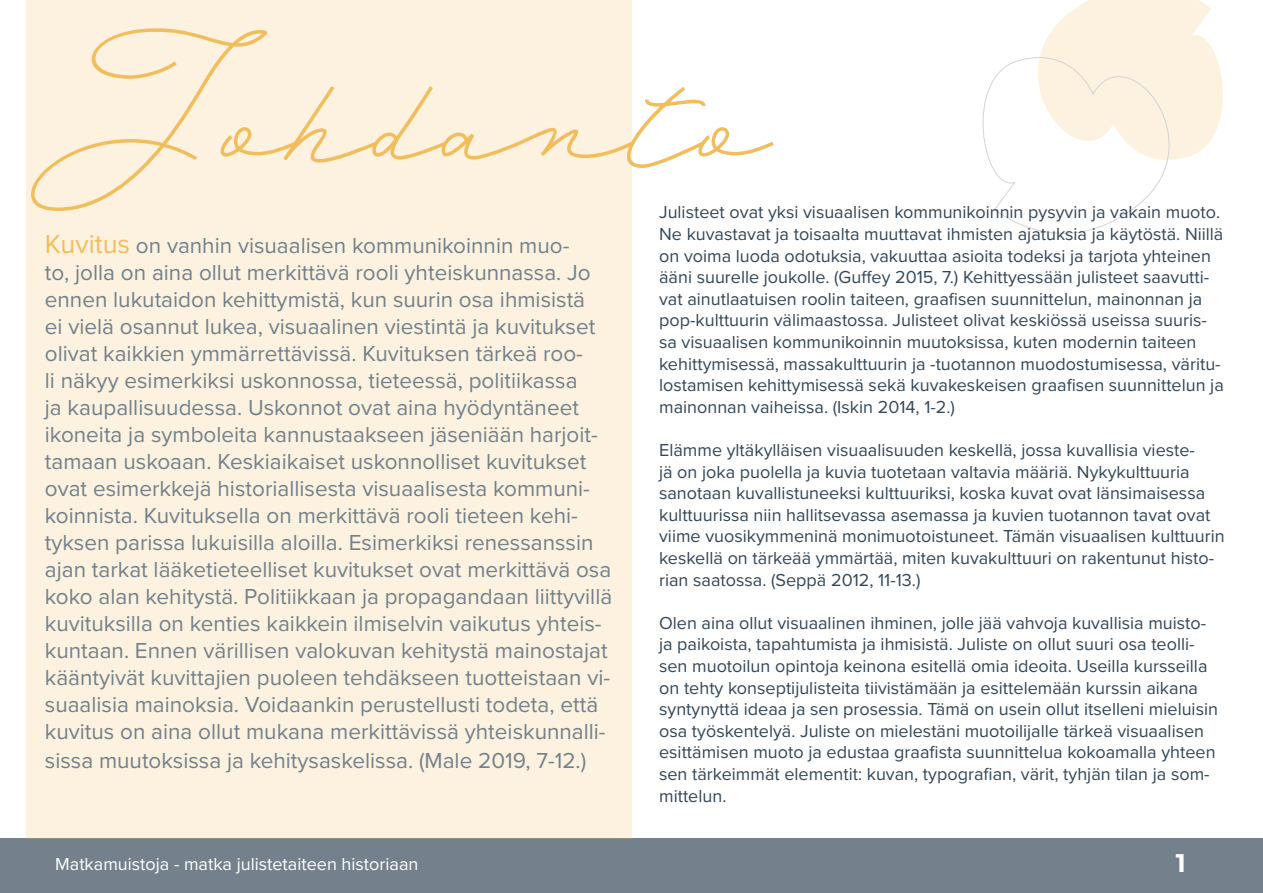
<style>
.page{position:relative;width:1263px;height:893px;background:#fff}
.page>*{position:absolute;margin:0;border:0;box-sizing:border-box;transform-origin:0 0}
.pääotsikko{font:135px "Mina";letter-spacing:-.015em;color:#f2bd5c}
.t1{font:700 25.5px "Montserrat";color:#fff}
.ingressi{font:22.5px/27.2px "Proxima Nova";color:#74818c}
.TÄMÄbodycopy{font:18px/21.6px "Proxima Nova";color:#334759}
.t2{font:18px "Proxima Nova";color:#fff}
.s1{font-size:27px;color:#f2bd5c}
</style>
<div class="page">
<div style="left:0;top:839px;width:1263px;height:54px;background:#74818c"></div>
<div style="left:26px;top:0;width:605px;height:839px;background:#fcf2df"></div>
<svg style="left:1050px;top:0;width:173px;height:128px;fill:#fcf2df"></svg>
<svg style="left:982px;top:34px;width:235px;height:200px"></svg>
<p class="pääotsikko" style="left:45px;top:29px;width:730px">Johdanto</p>
<p class="ingressi" style="left:45px;top:231px;width:569px"><span class="s1">Kuvitus</span> on vanhin visuaalisen kommunikoinnin muo-<br>to, jolla on aina ollut merkittävä rooli yhteiskunnassa. Jo ennen lukutaidon kehittymistä, kun suurin osa ihmisistä<br>ei vielä osannut lukea, visuaalinen viestintä ja kuvitukset olivat kaikkien ymmärrettävissä. Kuvituksen tärkeä roo-<br>li näkyy esimerkiksi uskonnossa, tieteessä, politiikassa<br>ja kaupallisuudessa. Uskonnot ovat aina hyödyntäneet ikoneita ja symboleita kannustaakseen jäseniään harjoit&shy;tamaan uskoaan. Keskiaikaiset uskonnolliset kuvitukset ovat esimerkkejä historiallisesta visuaalisesta kommuni&shy;koinnista. Kuvituksella on merkittävä rooli tieteen kehi&shy;tyksen parissa lukuisilla aloilla. Esimerkiksi renessanssin ajan tarkat lääketieteelliset kuvitukset ovat merkittävä osa koko alan kehitystä. Politiikkaan ja propagandaan liittyvillä kuvituksilla on kenties kaikkein ilmiselvin vaikutus yhteis&shy;kuntaan. Ennen värillisen valokuvan kehitystä mainostajat kääntyivät kuvittajien puoleen tehdäkseen tuotteistaan vi&shy;suaalisia mainoksia. Voidaankin perustellusti todeta, että kuvitus on aina ollut mukana merkittävissä yhteiskunnalli&shy;sissa muutoksissa ja kehitysaskelissa. (Male 2019, 7-12.)</p>
<p class="TÄMÄbodycopy" style="left:659px;top:201px;width:566px">Julisteet ovat yksi visuaalisen kommunikoinnin pysyvin ja vakain muoto.<br>Ne kuvastavat ja toisaalta muuttavat ihmisten ajatuksia ja käytöstä. Niillä on voima luoda odotuksia, vakuuttaa asioita todeksi ja tarjota yhteinen ääni suurelle joukolle. (Guffey 2015, 7.) Kehittyessään julisteet saavutti&shy;vat ainutlaatuisen roolin taiteen, graafisen suunnittelun, mainonnan ja pop-kulttuurin välimaastossa. Julisteet olivat keskiössä useissa suuris&shy;sa visuaalisen kommunikoinnin muutoksissa, kuten modernin taiteen kehittymisessä, massakulttuurin ja -tuotannon muodostumisessa, väritu&shy;lostamisen kehittymisessä sekä kuvakeskeisen graafisen suunnittelun ja mainonnan vaiheissa. (Iskin 2014, 1-2.)</p>
<p class="TÄMÄbodycopy" style="left:659px;top:438px;width:567px">Elämme yltäkylläisen visuaalisuuden keskellä, jossa kuvallisia vieste-<br>jä on joka puolella ja kuvia tuotetaan valtavia määriä. Nykykulttuuria sanotaan kuvallistuneeksi kulttuuriksi, koska kuvat ovat länsimaisessa kulttuurissa niin hallitsevassa asemassa ja kuvien tuotannon tavat ovat viime vuosikymmeninä monimuotoistuneet. Tämän visuaalisen kulttuurin keskellä on tärkeää ymmärtää, miten kuvakulttuuri on rakentunut histo&shy;rian saatossa. (Seppä 2012, 11-13.)</p>
<p class="TÄMÄbodycopy" style="left:659px;top:611px;width:560px">Olen aina ollut visuaalinen ihminen, jolle jää vahvoja kuvallisia muisto&shy;ja paikoista, tapahtumista ja ihmisistä. Juliste on ollut suuri osa teolli&shy;sen muotoilun opintoja keinona esitellä omia ideoita. Useilla kursseilla on tehty konseptijulisteita tiivistämään ja esittelemään kurssin aikana syntynyttä ideaa ja sen prosessia. Tämä on usein ollut itselleni mieluisin osa työskentelyä. Juliste on mielestäni muotoilijalle tärkeä visuaalisen esittämisen muoto ja edustaa graafista suunnittelua kokoamalla yhteen sen tärkeimmät elementit: kuvan, typografian, värit, tyhjän tilan ja som&shy;mittelun.</p>
<p class="t2" style="left:55px;top:850px;width:365px">Matkamuistoja - matka julistetaiteen historiaan</p>
<h2 class="t1" style="left:1176px;top:844px;width:11px">1</h2>
</div>
